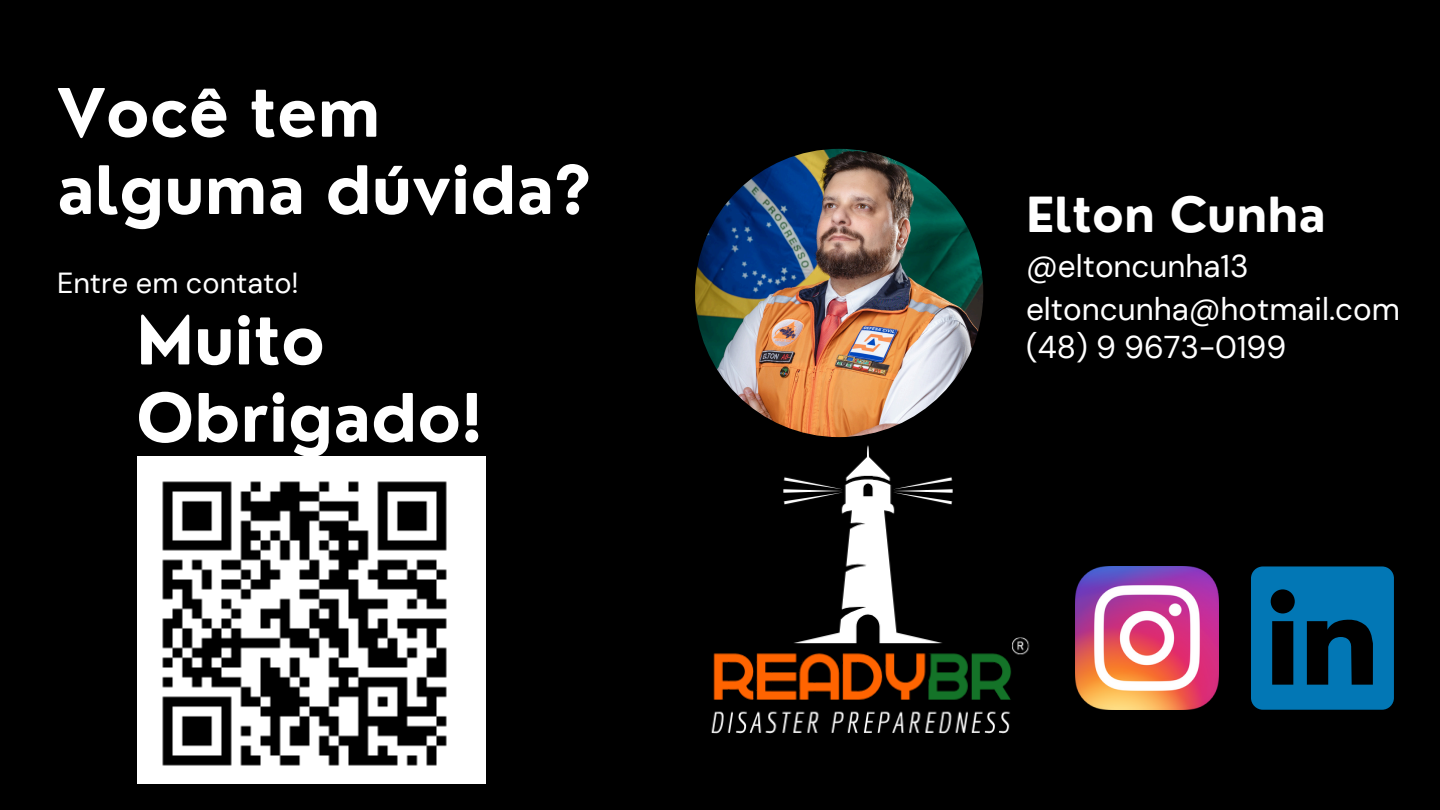
<style>
.page{position:relative;width:1440px;height:810px;background:#000}
.page>*{position:absolute;margin:0;border:0;box-sizing:border-box;transform-origin:0 0}
.t1{font:700 65px/77.2px "Nourd";color:#fff}
.t2{font:700 47.2px "Nourd";color:#fff}
.t3{font:31.5px "DM Sans";color:#fff}
.t4{font:29px "DM Sans";color:#fff}
</style>
<div class="page">
<img style="left:695px;top:149px;width:288px;height:288px;border-radius:50%">
<img style="left:138px;top:457px;width:348px;height:327px">
<img style="left:711px;top:368px;width:365px;height:366px">
<svg style="left:1251px;top:566px;width:143px;height:144px"></svg>
<img style="left:1076px;top:566px;width:143px;height:144px">
<h1 class="t1" style="left:57px;top:74px;width:536px">Você tem alguma dúvida?</h1>
<h4 class="t4" style="left:57px;top:265px;width:243px">Entre em contato!</h4>
<h3 class="t1" style="left:136px;top:301px;width:190px">Muito</h3>
<h3 class="t1" style="left:136px;top:379px;width:348px">Obrigado!</h3>
<h2 class="t2" style="left:1026px;top:185px;width:301px">Elton Cunha</h2>
<p class="t3" style="left:1026px;top:246px;width:224px">@eltoncunha13</p>
<p class="t3" style="left:1026px;top:289px;width:375px">eltoncunha@hotmail.com</p>
<h1 class="t3" style="left:1026px;top:327px;width:262px">(48) 9 9673-0199</h1>
</div>
